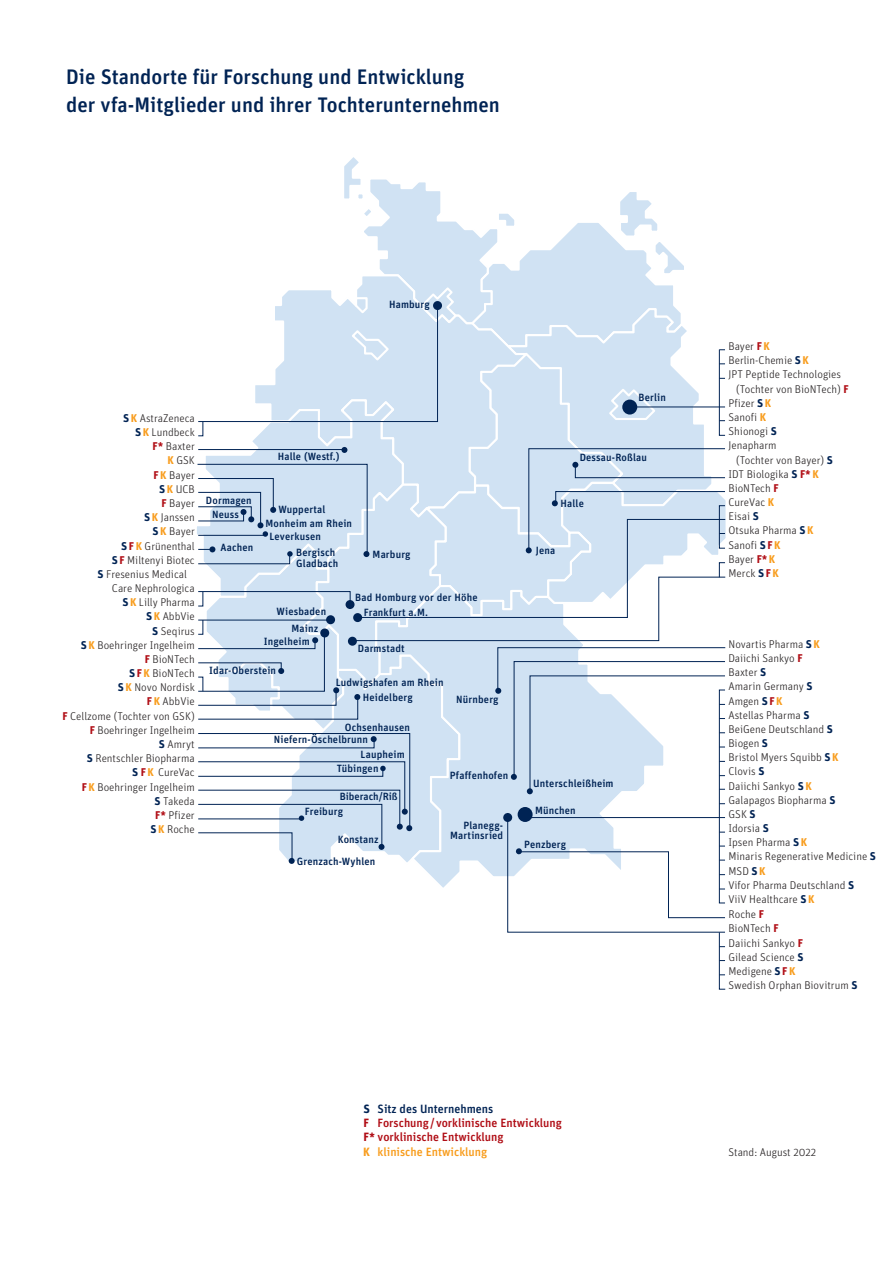
<style>
.page{position:relative;width:893px;height:1263px;background:#fff}
.page>*{position:absolute;margin:0;border:0;box-sizing:border-box;transform-origin:0 0}
.t1{font:500 21px/27.6px "Unit";color:#002354}
.t2{font:500 12px/14.4px "Unit";color:#b00d15}
.t3{font:300 11.25px/14.2px "Unit";color:#231f20}
.t4{font:500 10.5px/10.5px "Unit";letter-spacing:.015em;color:#002354}
.s1{font-weight:700;color:#002354}
.s2{font-weight:700;color:#f89c1c}
.s3{font-weight:700;color:#b00d15}
.s4{color:#002354}
.s5{font-weight:700}
.s6{color:#f89c1c}
</style>
<div class="page">
<svg style="left:197px;top:157px;width:529px;height:833px"></svg>
<div style="left:433px;top:301px;width:9px;height:9px;background:#002354;border-radius:50%"></div>
<h1 class="t1" style="left:66px;top:63px;width:435px">Die Standorte für Forschung und Entwicklung<br>der vfa-Mitglieder und ihrer Tochterunternehmen</h1>
<p class="t4" style="left:389px;top:299px;width:42px">Hamburg</p>
<p class="t3" style="left:123px;top:411px;width:73px"><span class="s1">S</span> <span class="s2">K</span> AstraZeneca</p>
<p class="t3" style="left:135px;top:425px;width:61px"><span class="s1">S</span> <span class="s2">K</span> Lundbeck</p>
<p class="t3" style="left:152px;top:439px;width:44px"><span class="s3">F*</span> Baxter</p>
<p class="t3" style="left:167px;top:453px;width:29px"><span class="s2">K</span> GSK</p>
<p class="t3" style="left:153px;top:467px;width:43px"><span class="s3">F</span><span class="s2">K</span> Bayer</p>
<p class="t3" style="left:159px;top:481px;width:37px"><span class="s1">S</span> <span class="s2">K</span> UCB</p>
<p class="t3" style="left:161px;top:496px;width:35px"><span class="s3">F</span> Bayer</p>
<p class="t3" style="left:144px;top:510px;width:52px"><span class="s1">S</span> <span class="s2">K</span> Janssen</p>
<p class="t3" style="left:153px;top:524px;width:44px"><span class="s1">S</span> <span class="s2">K</span> Bayer</p>
<p class="t3" style="left:121px;top:538px;width:75px"><span class="s1">S</span> <span class="s3">F</span><span class="s2">K</span> Grünenthal</p>
<p class="t3" style="left:112px;top:552px;width:84px"><span class="s1">S</span> <span class="s3">F</span> Miltenyi Biotec</p>
<p class="t3" style="left:98px;top:567px;width:91px"><span class="s1">S</span> Fresenius Medical</p>
<p class="t3" style="left:112px;top:581px;width:84px">Care Nephrologica</p>
<p class="t3" style="left:122px;top:595px;width:74px"><span class="s1">S</span> <span class="s2">K</span> Lilly Pharma</p>
<p class="t3" style="left:146px;top:609px;width:50px"><span class="s1">S</span> <span class="s2">K</span> AbbVie</p>
<p class="t3" style="left:152px;top:623px;width:44px"><span class="s1">S</span> Seqirus</p>
<p class="t3" style="left:81px;top:637px;width:115px"><span class="s1">S</span> <span class="s2">K</span> Boehringer Ingelheim</p>
<p class="t3" style="left:145px;top:652px;width:52px"><span class="s3">F</span> BioNTech</p>
<p class="t3" style="left:129px;top:666px;width:67px"><span class="s1">S</span> <span class="s3">F</span><span class="s2">K</span> BioNTech</p>
<p class="t3" style="left:118px;top:680px;width:78px"><span class="s1">S</span> <span class="s2">K</span> Novo Nordisk</p>
<p class="t3" style="left:147px;top:694px;width:49px"><span class="s3">F</span><span class="s2">K</span> AbbVie</p>
<p class="t3" style="left:62px;top:708px;width:134px"><span class="s3">F</span> Cellzome (Tochter von GSK)</p>
<p class="t3" style="left:90px;top:722px;width:107px"><span class="s3">F</span> Boehringer Ingelheim</p>
<p class="t3" style="left:159px;top:737px;width:37px"><span class="s1">S</span> Amryt</p>
<p class="t3" style="left:87px;top:751px;width:109px"><span class="s1">S</span> Rentschler Biopharma</p>
<p class="t3" style="left:132px;top:765px;width:64px"><span class="s1">S</span> <span class="s3">F</span><span class="s2">K</span> CureVac</p>
<p class="t3" style="left:82px;top:779px;width:115px"><span class="s3">F</span><span class="s2">K</span> Boehringer Ingelheim</p>
<p class="t3" style="left:155px;top:793px;width:42px"><span class="s1">S</span> Takeda</p>
<p class="t3" style="left:155px;top:807px;width:41px"><span class="s3">F*</span> Pfizer</p>
<p class="t3" style="left:151px;top:822px;width:46px"><span class="s1">S</span> <span class="s2">K</span> Roche</p>
<p class="t4" style="left:278px;top:451px;width:64px">Halle (Westf.)</p>
<p class="t4" style="left:212px;top:494px;width:41px;line-height:13.5px;text-indent:-6px">Dormagen<br>Neuss</p>
<p class="t4" style="left:220px;top:542px;width:34px">Aachen</p>
<p class="t4" style="left:278px;top:504px;width:49px">Wuppertal</p>
<p class="t4" style="left:269px;top:531px;width:53px">Leverkusen</p>
<p class="t4" style="left:265px;top:518px;width:88px">Monheim am Rhein</p>
<p class="t4" style="left:296px;top:547px;width:44px">Bergisch<br>Gladbach</p>
<p class="t4" style="left:373px;top:549px;width:40px">Marburg</p>
<p class="t4" style="left:277px;top:606px;width:51px">Wiesbaden</p>
<p class="t4" style="left:264px;top:636px;width:47px">Ingelheim</p>
<p class="t4" style="left:292px;top:623px;width:28px">Mainz</p>
<p class="t4" style="left:355px;top:591px;width:124px">Bad Homburg vor der Höhe</p>
<p class="t4" style="left:364px;top:606px;width:66px">Frankfurt a.M.</p>
<p class="t4" style="left:358px;top:643px;width:48px">Darmstadt</p>
<p class="t4" style="left:209px;top:665px;width:68px">Idar-Oberstein</p>
<p class="t4" style="left:336px;top:676px;width:109px">Ludwigshafen am Rhein</p>
<p class="t4" style="left:363px;top:692px;width:51px">Heidelberg</p>
<p class="t4" style="left:345px;top:722px;width:67px">Ochsenhausen</p>
<p class="t4" style="left:274px;top:734px;width:96px">Niefern-Öschelbrunn</p>
<p class="t4" style="left:361px;top:749px;width:46px">Laupheim</p>
<p class="t4" style="left:340px;top:791px;width:59px">Biberach/Riß</p>
<p class="t4" style="left:337px;top:763px;width:43px">Tübingen</p>
<p class="t4" style="left:305px;top:806px;width:40px">Freiburg</p>
<p class="t4" style="left:338px;top:833px;width:42px">Konstanz</p>
<p class="t4" style="left:297px;top:856px;width:80px">Grenzach-Wyhlen</p>
<p class="t4" style="left:456px;top:694px;width:44px">Nürnberg</p>
<p class="t4" style="left:450px;top:770px;width:60px">Pfaffenhofen</p>
<p class="t4" style="left:450px;top:819px;width:54px;text-align:right">Planegg-<br>Martinsried</p>
<p class="t4" style="left:638px;top:392px;width:29px">Berlin</p>
<p class="t4" style="left:580px;top:451px;width:69px">Dessau-Roßlau</p>
<p class="t4" style="left:560px;top:498px;width:25px">Halle</p>
<p class="t4" style="left:536px;top:545px;width:21px">Jena</p>
<p class="t4" style="left:533px;top:778px;width:82px">Unterschleißheim</p>
<p class="t4" style="left:535px;top:804px;width:42px">München</p>
<p class="t4" style="left:524px;top:839px;width:44px">Penzberg</p>
<p class="t2" style="left:363px;top:1101px;width:200px"><span class="s1">S</span> <span class="s4">Sitz des Unternehmens<br></span><span class="s5">F</span> Forschung/vorklinische Entwicklung<br><span class="s5">F*</span> vorklinische Entwicklung<br><span class="s2">K</span> <span class="s6">klinische Entwicklung</span></p>
<p class="t3" style="left:728px;top:339px;width:43px">Bayer <span class="s3">F</span><span class="s2">K</span></p>
<p class="t3" style="left:728px;top:353px;width:82px">Berlin-Chemie <span class="s1">S</span> <span class="s2">K</span></p>
<p class="t3" style="left:728px;top:367px;width:114px">JPT Peptide Technologies</p>
<p class="t3" style="left:736px;top:381px;width:114px">(Tochter von BioNTech) <span class="s3">F</span></p>
<p class="t3" style="left:728px;top:395px;width:44px">Pfizer <span class="s1">S</span> <span class="s2">K</span></p>
<p class="t3" style="left:728px;top:410px;width:39px">Sanofi <span class="s2">K</span></p>
<p class="t3" style="left:728px;top:424px;width:50px">Shionogi <span class="s1">S</span></p>
<p class="t3" style="left:728px;top:438px;width:50px">Jenapharm</p>
<p class="t3" style="left:736px;top:452px;width:98px">(Tochter von Bayer) <span class="s1">S</span></p>
<p class="t3" style="left:728px;top:466px;width:92px">IDT Biologika <span class="s1">S</span> <span class="s3">F*</span><span class="s2">K</span></p>
<p class="t3" style="left:728px;top:481px;width:52px">BioNTech <span class="s3">F</span></p>
<p class="t3" style="left:728px;top:495px;width:47px">CureVac <span class="s2">K</span></p>
<p class="t3" style="left:728px;top:509px;width:32px">Eisai <span class="s1">S</span></p>
<p class="t3" style="left:728px;top:523px;width:86px">Otsuka Pharma <span class="s1">S</span> <span class="s2">K</span></p>
<p class="t3" style="left:728px;top:537px;width:54px">Sanofi <span class="s1">S</span> <span class="s3">F</span><span class="s2">K</span></p>
<p class="t3" style="left:728px;top:551px;width:48px">Bayer <span class="s3">F*</span><span class="s2">K</span></p>
<p class="t3" style="left:728px;top:566px;width:52px">Merck <span class="s1">S</span> <span class="s3">F</span><span class="s2">K</span></p>
<p class="t3" style="left:728px;top:636px;width:149px">Novartis Pharma <span class="s1">S</span> <span class="s2">K<br></span>Daiichi Sankyo <span class="s3">F<br></span>Baxter <span class="s1">S<br></span>Amarin Germany <span class="s1">S<br></span>Amgen <span class="s1">S</span> <span class="s3">F</span><span class="s2">K<br></span>Astellas Pharma <span class="s1">S<br></span>BeiGene Deutschland <span class="s1">S<br></span>Biogen <span class="s1">S<br></span>Bristol Myers Squibb <span class="s1">S</span> <span class="s2">K<br></span>Clovis <span class="s1">S<br></span>Daiichi Sankyo <span class="s1">S</span> <span class="s2">K<br></span>Galapagos Biopharma <span class="s1">S<br></span>GSK <span class="s1">S<br></span>Idorsia <span class="s1">S<br></span>Ipsen Pharma <span class="s1">S</span> <span class="s2">K<br></span>Minaris Regenerative Medicine <span class="s1">S<br></span>MSD <span class="s1">S</span> <span class="s2">K<br></span>Vifor Pharma Deutschland <span class="s1">S<br></span>ViiV Healthcare <span class="s1">S</span> <span class="s2">K<br></span>Roche <span class="s3">F<br></span>BioNTech <span class="s3">F<br></span>Daiichi Sankyo <span class="s3">F<br></span>Gilead Science <span class="s1">S<br></span>Medigene <span class="s1">S</span> <span class="s3">F</span><span class="s2">K<br></span>Swedish Orphan Biovitrum <span class="s1">S</span></p>
<p class="t3" style="left:728px;top:1145px;width:89px">Stand: August 2022</p>
</div>
